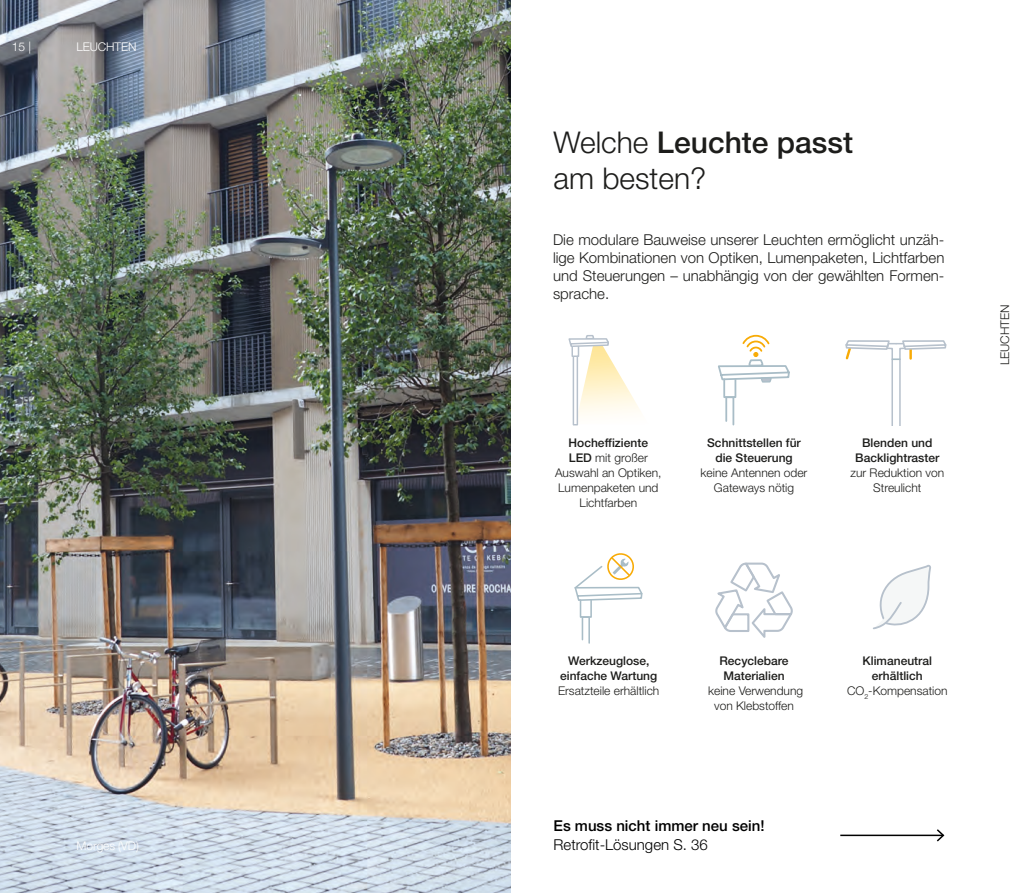
<style>
.page{position:relative;width:1021px;height:893px;background:#fff}
.page>*{position:absolute;margin:0;border:0;box-sizing:border-box;transform-origin:0 0}
.t1{font:300 30px/36px "Helvetica Neue LT Pro";color:#1d1d1b}
.t2{font:300 15px/18px "Helvetica Neue LT Pro";color:#1d1d1b;text-align:justify}
.t3{font:500 15px "Helvetica Neue LT Pro";color:#000}
.t4{font:300 15px "Helvetica Neue LT Pro";color:#000}
.t5{font:300 12px/15px "Helvetica Neue LT Pro";color:#1d1d1b;text-align:center}
.t6{font:500 12px/15px "Helvetica Neue LT Pro";color:#1d1d1b;text-align:center}
.t7{font:300 12px "Helvetica Neue LT Pro";letter-spacing:-.01em;color:#fff}
.s1{font-weight:500}
.s2{font-weight:300}
</style>
<div class="page">
<img style="left:0;top:0;width:510px;height:893px">
<div style="left:572px;top:355px;width:6px;height:70px;border:1px solid #b7c1cc"></div>
<svg style="left:568px;top:335px;width:72px;height:89px"></svg>
<svg style="left:725px;top:398px;width:10px;height:27px"></svg>
<div style="left:723px;top:378px;width:13px;height:20px;border:2px solid #a9bdc7"></div>
<svg style="left:718px;top:335px;width:71px;height:48px"></svg>
<svg style="left:581px;top:618px;width:9px;height:26px"></svg>
<div style="left:579px;top:599px;width:13px;height:19px;border:2px solid #a9bdc7"></div>
<svg style="left:574px;top:553px;width:68px;height:49px"></svg>
<svg style="left:845px;top:340px;width:101px;height:85px"></svg>
<svg style="left:715px;top:563px;width:77px;height:75px"></svg>
<svg style="left:873px;top:565px;width:58px;height:64px"></svg>
<hr style="left:840px;top:835px;width:103px;height:1px;background:#000">
<svg style="left:935px;top:829px;width:10px;height:13px"></svg>
<p class="t7" style="left:12px;top:39px;width:21px">15 |</p>
<p class="t7" style="left:77px;top:40px;width:62px">LEUCHTEN</p>
<p class="t7" style="left:77px;top:839px;width:64px">Morges (VD)</p>
<h1 class="t1" style="left:553px;top:124px;width:301px">Welche <span class="s1">Leuchte passt </span>am besten?</h1>
<p class="t2" style="left:553px;top:230px;width:393px">Die modulare Bauweise unserer Leuchten ermöglicht unzäh&shy;lige Kombinationen von Optiken, Lumenpaketen, Lichtfarben und Steuerungen – unabhängig von der gewählten Formen&shy;sprache.</p>
<p class="t5" style="left:555px;top:435px;width:108px"><span class="s1">Hocheffiziente<br>LED</span> mit großer<br>Auswahl an Optiken,<br>Lumenpaketen und<br>Lichtfarben</p>
<p class="t6" style="left:707px;top:435px;width:95px">Schnittstellen für die Steuerung</p>
<p class="t5" style="left:700px;top:465px;width:108px">keine Antennen oder<br>Gateways nötig</p>
<p class="t6" style="left:855px;top:435px;width:86px">Blenden und<br>Backlightraster</p>
<p class="t5" style="left:850px;top:465px;width:95px">zur Reduktion von<br>Streulicht</p>
<p class="t5" style="left:996px;top:365px;width:62px;rotate:-90deg">LEUCHTEN</p>
<p class="t6" style="left:560px;top:653px;width:99px">Werkzeuglose, einfache Wartung</p>
<p class="t5" style="left:558px;top:683px;width:103px">Ersatzteile erhältlich</p>
<p class="t6" style="left:719px;top:653px;width:70px">Recyclebare<br>Materialien</p>
<p class="t5" style="left:708px;top:683px;width:96px">keine Verwendung von Klebstoffen</p>
<p class="t3" style="left:553px;top:817px;width:212px">Es muss nicht immer neu sein!</p>
<p class="t4" style="left:553px;top:836px;width:156px">Retrofit-Lösungen S. 36</p>
<p class="t6" style="left:847px;top:653px;width:102px">Klimaneutral erhältlich<br><span class="s2">CO</span><sub>2</sub><span class="s2">-Kompensation</span></p>
</div>
